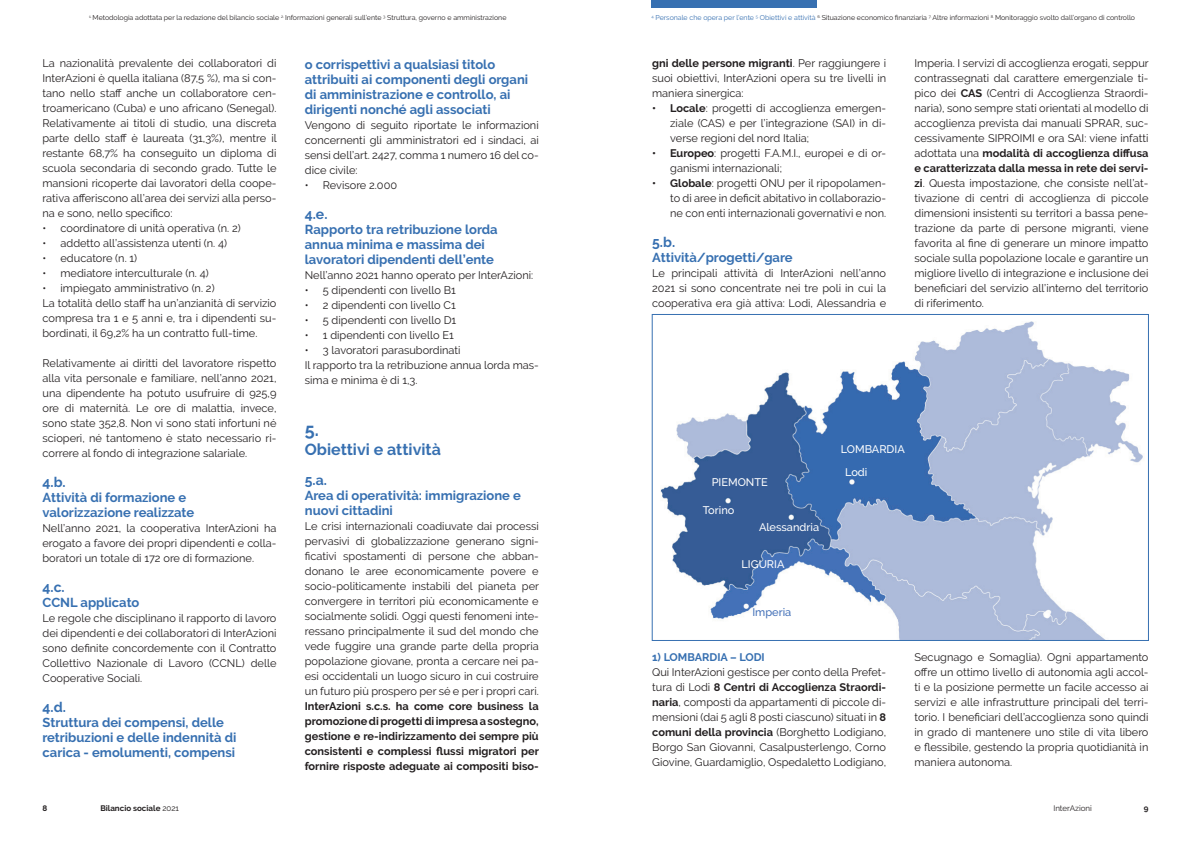
<style>
.page{position:relative;width:1191px;height:842px;background:#fff}
.page>*{position:absolute;margin:0;border:0;box-sizing:border-box;transform-origin:0 0}
.t1{font:700 18px "Raleway";color:#3770b1}
.t2{font:700 16px "Raleway";color:#3770b1}
.t3{font:700 14px "Raleway";color:#3770b1}
.t4{font:700 13px/15px "Raleway";color:#3770b1}
.t5{font:11px/15px "Raleway";color:#231f20;text-align:justify}
.t6{font:700 11px/15px "Raleway";color:#231f20;text-align:justify}
.t7{font:500 11px/22.7px "Raleway";color:#fff}
.t8{font:700 11px "Raleway";color:#3770b1}
.t9{font:500 11px "Raleway";color:#4471b8}
.t10{font:700 8px "Raleway";color:#231f20}
.t11{font:8px "Raleway";color:#231f20}
.t12{font:7px "Raleway";color:#231f20}
.s1{color:#3770b1}
.s2{font-weight:700}
.s3{font-weight:400}
</style>
<div class="page">
<img style="left:660px;top:321px;width:483px;height:318px">
<div style="left:652px;top:314px;width:496px;height:327px;border:1px solid #3770b1"></div>
<div style="left:651px;top:0;width:165px;height:8px;background:#3770b1"></div>
<p class="t12" style="left:89px;top:13px;width:419px"><sup>1.</sup> Metodologia adottata per la redazione del bilancio sociale <sup>2.</sup> Informazioni generali sull’ente <sup>3.</sup> Struttura, governo e amministrazione</p>
<p class="t5" style="left:43px;top:56px;width:236px">La nazionalità prevalente dei collaboratori di InterAzioni è quella italiana (87,5 %), ma si con&shy;tano nello staff anche un collaboratore cen&shy;troamericano (Cuba) e uno africano (Senegal).<br>Relativamente ai titoli di studio, una discreta parte dello staff è laureata (31,3%), mentre il restante 68,7% ha conseguito un diploma di scuola secondaria di secondo grado. Tutte le mansioni ricoperte dai lavoratori della coope&shy;rativa afferiscono all’area dei servizi alla perso&shy;na e sono, nello specifico:</p>
<p class="t5" style="left:43px;top:221px;width:200px">• coordinatore di unità operativa (n. 2)</p>
<p class="t5" style="left:43px;top:236px;width:186px">• addetto all’assistenza utenti (n. 4)</p>
<p class="t5" style="left:43px;top:251px;width:96px">• educatore (n. 1)</p>
<p class="t5" style="left:43px;top:266px;width:168px">• mediatore interculturale (n. 4)</p>
<p class="t5" style="left:43px;top:281px;width:235px;text-align:left">• impiegato amministrativo (n. 2)<br>La totalità dello staff ha un’anzianità di servizio compresa tra 1 e 5 anni e, tra i dipendenti su&shy;bordinati, il 69,2% ha un contratto full-time.</p>
<p class="t5" style="left:43px;top:356px;width:235px">Relativamente ai diritti del lavoratore rispetto alla vita personale e familiare, nell’anno 2021, una dipendente ha potuto usufruire di 925,9 ore di maternità. Le ore di malattia, invece, sono state 352,8. Non vi sono stati infortuni né scioperi, né tantomeno è stato necessario ri&shy;correre al fondo di integrazione salariale.</p>
<p class="t3" style="left:43px;top:474px;width:25px">4.b.</p>
<p class="t4" style="left:43px;top:490px;width:153px">Attività di formazione e valorizzazione realizzate</p>
<p class="t5" style="left:43px;top:521px;width:235px">Nell’anno 2021, la cooperativa InterAzioni ha erogato a favore dei propri dipendenti e colla&shy;boratori un totale di 172 ore di formazione.</p>
<p class="t3" style="left:43px;top:579px;width:24px">4.c.</p>
<p class="t4" style="left:43px;top:595px;width:98px">CCNL applicato</p>
<p class="t5" style="left:43px;top:611px;width:235px">Le regole che disciplinano il rapporto di lavoro dei dipendenti e dei collaboratori di InterAzioni sono definite concordemente con il Contratto Collettivo Nazionale di Lavoro (CCNL) delle Cooperative Sociali.</p>
<p class="t3" style="left:43px;top:699px;width:25px">4.d.</p>
<p class="t4" style="left:43px;top:715px;width:195px">Struttura dei compensi, delle retribuzioni e delle indennità di carica - emolumenti, compensi</p>
<p class="t4" style="left:305px;top:57px;width:225px">o corrispettivi a qualsiasi titolo attribuiti ai componenti degli organi di amministrazione e controllo, ai dirigenti nonché agli associati</p>
<p class="t5" style="left:305px;top:118px;width:235px">Vengono di seguito riportate le informazioni concernenti gli amministratori ed i sindaci, ai sensi dell’art. 2427, comma 1 numero 16 del co&shy;dice civile:</p>
<p class="t5" style="left:305px;top:178px;width:94px">• Revisore 2.000</p>
<p class="t3" style="left:305px;top:206px;width:24px">4.e.</p>
<p class="t4" style="left:305px;top:222px;width:194px">Rapporto tra retribuzione lorda annua minima e massima dei lavoratori dipendenti dell’ente</p>
<p class="t5" style="left:305px;top:268px;width:230px">Nell’anno 2021 hanno operato per InterAzioni:</p>
<p class="t5" style="left:305px;top:283px;width:152px">• 5 dipendenti con livello B1</p>
<p class="t5" style="left:305px;top:298px;width:152px">• 2 dipendenti con livello C1</p>
<p class="t5" style="left:305px;top:313px;width:153px">• 5 dipendenti con livello D1</p>
<p class="t5" style="left:305px;top:328px;width:150px">• 1 dipendenti con livello E1</p>
<p class="t5" style="left:305px;top:343px;width:235px;text-align:left">• 3 lavoratori parasubordinati<br>Il rapporto tra la retribuzione annua lorda mas&shy;sima e minima è di 1,3.</p>
<h1 class="t1" style="left:305px;top:419px;width:16px">5.</h1>
<h2 class="t2" style="left:305px;top:440px;width:138px">Obiettivi e attività</h2>
<p class="t3" style="left:305px;top:472px;width:24px">5.a.</p>
<p class="t4" style="left:305px;top:488px;width:218px">Area di operatività: immigrazione e nuovi cittadini</p>
<p class="t5" style="left:305px;top:518px;width:236px">Le crisi internazionali coadiuvate dai processi pervasivi di globalizzazione generano signi&shy;ficativi spostamenti di persone che abban&shy;donano le aree economicamente povere e socio-politicamente instabili del pianeta per convergere in territori più economicamente e socialmente solidi. Oggi questi fenomeni inte&shy;ressano principalmente il sud del mondo che vede fuggire una grande parte della propria popolazione giovane, pronta a cercare nei pa&shy;esi occidentali un luogo sicuro in cui costruire un futuro più prospero per sé e per i propri cari.</p>
<p class="t6" style="left:305px;top:698px;width:236px">InterAzioni s.c.s. ha come core business la promozione di progetti di impresa a sostegno, gestione e re-indirizzamento dei sempre più consistenti e complessi flussi migratori per fornire risposte adeguate ai compositi biso-</p>
<p class="t12" style="left:651px;top:13px;width:485px"><sup>4.</sup> <span class="s1">Personale che opera per l’ente</span> <sup>5.</sup> <span class="s1">Obiettivi e attività</span> <sup>6.</sup> Situazione economico finanziaria <sup>7.</sup> Altre informazioni <sup>8.</sup> Monitoraggio svolto dall’organo di controllo</p>
<p class="t5" style="left:652px;top:56px;width:235px"><span class="s2">gni delle persone migranti</span>. Per raggiungere i suoi obiettivi, InterAzioni opera su tre livelli in maniera sinergica:</p>
<p class="t5" style="left:670px;top:101px;width:217px;text-indent:-18px"><span class="s2">• Locale</span>: progetti di accoglienza emergen&shy;ziale (CAS) e per l’integrazione (SAI) in di&shy;verse regioni del nord Italia;</p>
<p class="t5" style="left:670px;top:146px;width:217px;text-indent:-18px"><span class="s2">• Europeo</span>: progetti F.A.M.I., europei e di or&shy;ganismi internazionali;</p>
<p class="t5" style="left:670px;top:176px;width:217px;text-indent:-18px"><span class="s2">• Globale</span>: progetti ONU per il ripopolamen&shy;to di aree in deficit abitativo in collaborazio&shy;ne con enti internazionali governativi e non.</p>
<p class="t3" style="left:652px;top:234px;width:24px">5.b.</p>
<p class="t4" style="left:652px;top:250px;width:142px">Attività/progetti/gare</p>
<p class="t5" style="left:652px;top:266px;width:235px">Le principali attività di InterAzioni nell’anno 2021 si sono concentrate nei tre poli in cui la cooperativa era già attiva: Lodi, Alessandria e</p>
<p class="t5" style="left:914px;top:56px;width:236px">Imperia. I servizi di accoglienza erogati, seppur contrassegnati dal carattere emergenziale ti&shy;pico dei <span class="s2">CAS</span> (Centri di Accoglienza Straordi&shy;naria), sono sempre stati orientati al modello di accoglienza prevista dai manuali SPRAR, suc&shy;cessivamente SIPROIMI e ora SAI: viene infatti adottata una <span class="s2">modalità di accoglienza diffusa e caratterizzata dalla messa in rete dei servi&shy;zi</span>. Questa impostazione, che consiste nell’at&shy;tivazione di centri di accoglienza di piccole dimensioni insistenti su territori a bassa pene&shy;trazione da parte di persone migranti, viene favorita al fine di generare un minore impatto sociale sulla popolazione locale e garantire un migliore livello di integrazione e inclusione dei beneficiari del servizio all’interno del territorio di riferimento.</p>
<p class="t7" style="left:711px;top:471px;width:58px">PIEMONTE</p>
<p class="t7" style="left:702px;top:499px;width:33px">Torino</p>
<p class="t7" style="left:759px;top:515px;width:62px">Alessandria</p>
<p class="t7" style="left:741px;top:553px;width:44px">LIGURIA</p>
<p class="t9" style="left:752px;top:605px;width:40px">Imperia</p>
<p class="t7" style="left:845px;top:438px;width:61px;text-indent:-4px">LOMBARDIA<br>Lodi</p>
<p class="t8" style="left:652px;top:651px;width:114px">1) LOMBARDIA – LODI</p>
<p class="t5" style="left:652px;top:665px;width:235px">Qui InterAzioni gestisce per conto della Prefet&shy;tura di Lodi <span class="s2">8 Centri di Accoglienza Straordi&shy;naria</span>, composti da appartamenti di piccole di&shy;mensioni (dai 5 agli 8 posti ciascuno) situati in <span class="s2">8 comuni della provincia</span> (Borghetto Lodigiano, Borgo San Giovanni, Casalpusterlengo, Corno Giovine, Guardamiglio, Ospedaletto Lodigiano,</p>
<p class="t5" style="left:914px;top:650px;width:235px">Secugnago e Somaglia). Ogni appartamento offre un ottimo livello di autonomia agli accol&shy;ti e la posizione permette un facile accesso ai servizi e alle infrastrutture principali del terri&shy;torio. I beneficiari dell’accoglienza sono quindi in grado di mantenere uno stile di vita libero e flessibile, gestendo la propria quotidianità in maniera autonoma.</p>
<p class="t10" style="left:43px;top:803px;width:6px">8</p>
<p class="t10" style="left:100px;top:803px;width:80px">Bilancio sociale <span class="s3">2021</span></p>
<p class="t11" style="left:1053px;top:803px;width:40px">InterAzioni</p>
<p class="t10" style="left:1143px;top:803px;width:6px">9</p>
</div>
